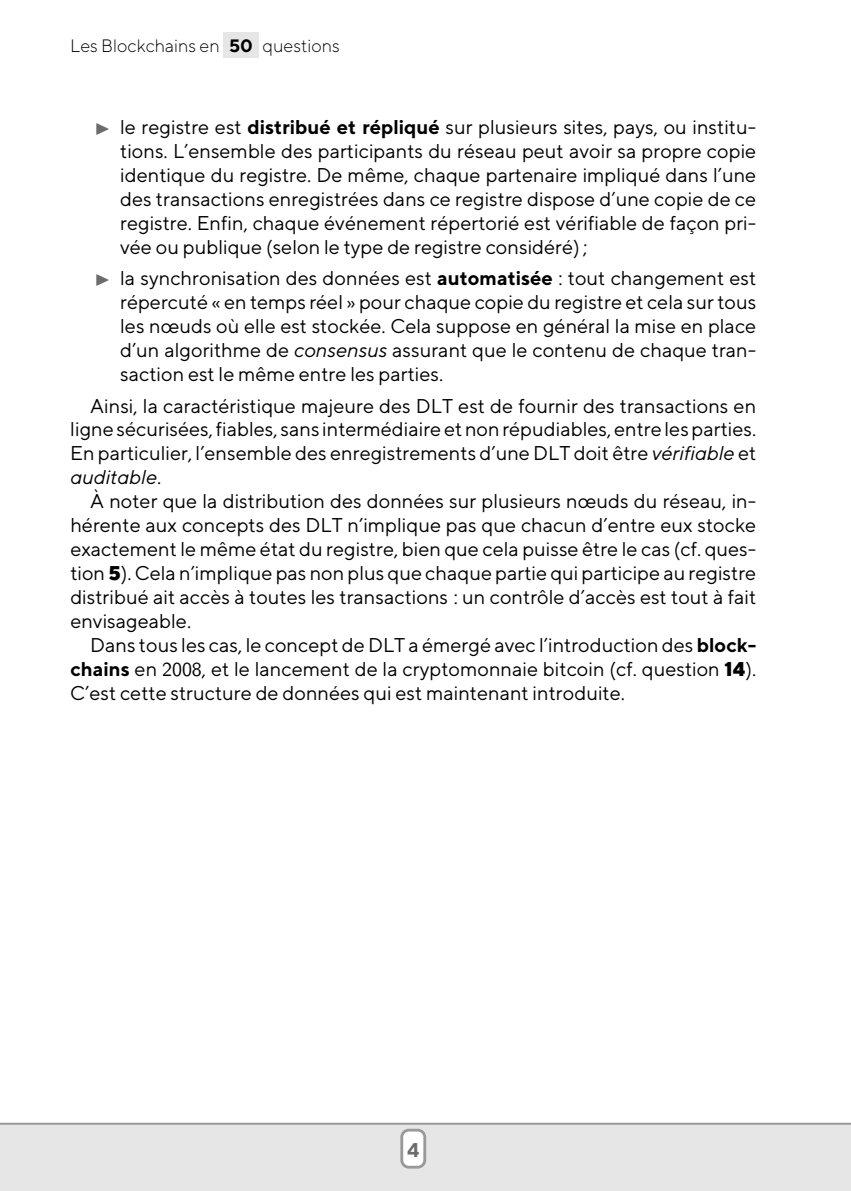
<style>
.page{position:relative;width:851px;height:1191px;background:#fff}
.page>*{position:absolute;margin:0;border:0;box-sizing:border-box;transform-origin:0 0}
.t1{font:9.8px "TT Norms";color:#000}
.t2{font:italic 9.8px "TT Norms";color:#000}
.t3{font:700 9.8px "TT Norms";color:#6c6c6c}
.t4{font:300 8.8px "TT Norms";color:#000}
.s1{font-weight:700}
.s2{font-style:italic}
.s3{font-style:normal}
.s4{font-weight:800}
.s5{font-family:"LM Sans 10";font-size:20px}
</style>
<div class="page">
<div style="left:223px;top:33px;width:36px;height:25px;background:#e6e6e6"></div>
<div style="left:0;top:1124px;width:850px;height:67px;background:#e6e6e6"></div>
<hr style="left:0;top:1122px;width:850px;height:2px;background:#999">
<svg style="left:400px;top:1128px;width:26px;height:40px"></svg>
<div style="left:403px;top:1131px;width:20px;height:34px;background:#fff;border-radius:6px"></div>
<p class="t4" style="left:70px;top:44px;width:271px">Les Blockchains en <span class="s1">50</span> questions</p>
<p class="t1" style="left:120px;top:125px;width:637px">le registre est <span class="s1">distribué et répliqué</span> sur plusieurs sites, pays, ou institu-</p>
<p class="t1" style="left:120px;top:149px;width:637px">tions. L’ensemble des participants du réseau peut avoir sa propre copie</p>
<p class="t1" style="left:120px;top:173px;width:637px">identique du registre. De même, chaque partenaire impliqué dans l’une</p>
<p class="t1" style="left:120px;top:197px;width:637px">des transactions enregistrées dans ce registre dispose d’une copie de ce</p>
<p class="t1" style="left:120px;top:221px;width:637px">registre. Enfin, chaque événement répertorié est vérifiable de façon pri-</p>
<p class="t1" style="left:120px;top:244px;width:469px">vée ou publique (selon le type de registre considéré) ;</p>
<p class="t1" style="left:120px;top:276px;width:637px">la synchronisation des données est <span class="s1">automatisée</span> : tout changement est</p>
<p class="t1" style="left:120px;top:300px;width:637px">répercuté « en temps réel » pour chaque copie du registre et cela sur tous</p>
<p class="t1" style="left:120px;top:324px;width:637px">les nœuds où elle est stockée. Cela suppose en général la mise en place</p>
<p class="t1" style="left:120px;top:348px;width:637px">d’un algorithme de <span class="s2">consensus</span> assurant que le contenu de chaque tran-</p>
<p class="t1" style="left:120px;top:372px;width:324px">saction est le même entre les parties.</p>
<p class="t1" style="left:90px;top:403px;width:667px">Ainsi, la caractéristique majeure des DLT est de fournir des transactions en</p>
<p class="t1" style="left:70px;top:427px;width:687px">ligne sécurisées, fiables, sans intermédiaire et non répudiables, entre les parties.</p>
<p class="t1" style="left:70px;top:451px;width:687px">En particulier, l’ensemble des enregistrements d’une DLT doit être <span class="s2">vérifiable</span> et</p>
<p class="t2" style="left:70px;top:475px;width:92px">auditable<span class="s3">.</span></p>
<p class="t1" style="left:90px;top:499px;width:667px">À noter que la distribution des données sur plusieurs nœuds du réseau, in-</p>
<p class="t1" style="left:70px;top:523px;width:687px">hérente aux concepts des DLT n’implique pas que chacun d’entre eux stocke</p>
<p class="t1" style="left:70px;top:547px;width:687px">exactement le même état du registre, bien que cela puisse être le cas (cf. ques-</p>
<p class="t1" style="left:70px;top:571px;width:687px">tion <span class="s4">5</span>). Cela n’implique pas non plus que chaque partie qui participe au registre</p>
<p class="t1" style="left:70px;top:595px;width:687px">distribué ait accès à toutes les transactions : un contrôle d’accès est tout à fait</p>
<p class="t1" style="left:70px;top:618px;width:122px">envisageable.</p>
<p class="t1" style="left:90px;top:642px;width:667px">Dans tous les cas, le concept de DLT a émergé avec l’introduction des <span class="s1">block-</span></p>
<p class="t1" style="left:70px;top:666px;width:687px"><span class="s1">chains</span> en <span class="s5">2008</span>, et le lancement de la cryptomonnaie bitcoin (cf. question <span class="s4">14</span>).</p>
<p class="t1" style="left:70px;top:690px;width:556px">C’est cette structure de données qui est maintenant introduite.</p>
<p class="t3" style="left:407px;top:1147px;width:14px">4</p>
</div>
